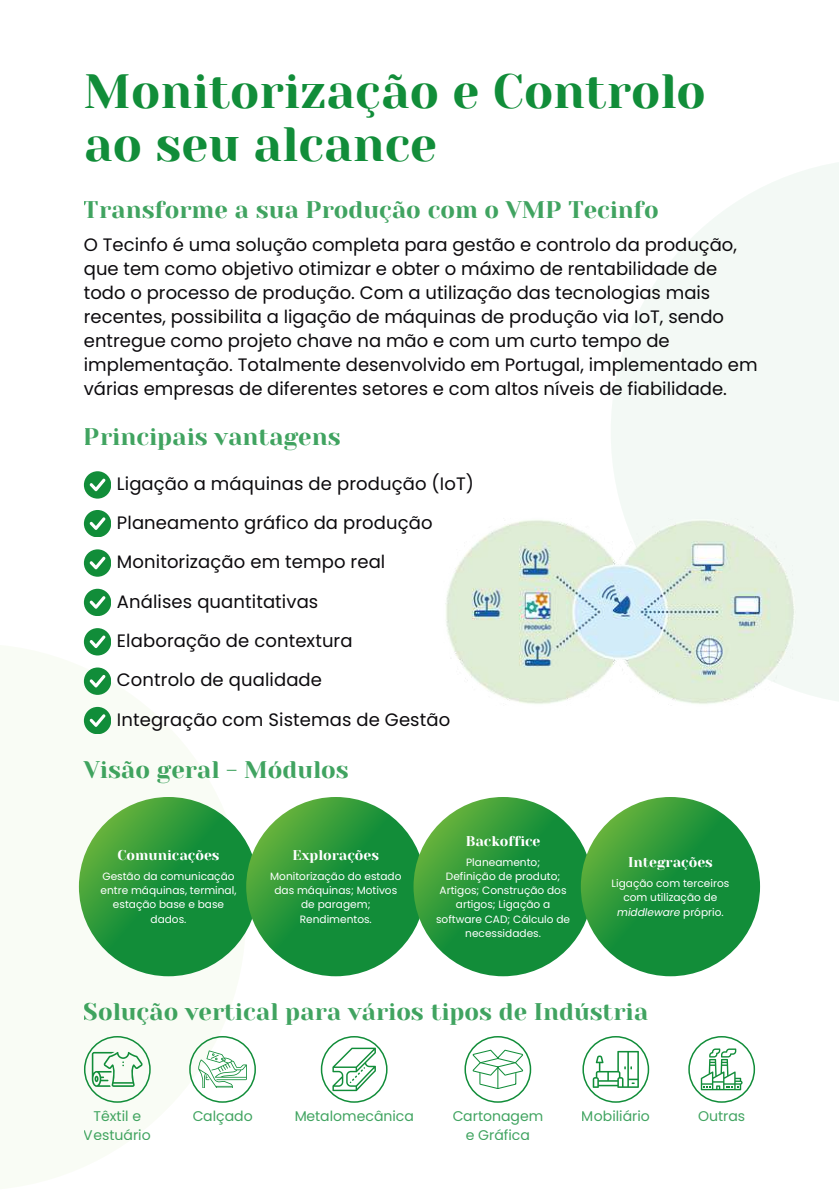
<style>
.page{position:relative;width:839px;height:1192px;background:#fff}
.page>*{position:absolute;margin:0;border:0;box-sizing:border-box;transform-origin:0 0}
.t1{font:48px/52.4px "Yeseva One";color:#118d39}
.t2{font:24px "Yeseva One";color:#118d39}
.t3{font:18px/39.2px "Poppins";color:#0c0a0d}
.t4{font:14px/18.8px "Poppins";color:#118d39;text-align:center}
.t5{font:14px "Yeseva One";color:#fff}
.t6{font:10.6px/14px "Poppins";color:#fff;text-align:center}
.s1{font-style:italic}
</style>
<div class="page">
<div style="left:610px;top:158px;width:228px;height:547px;background:#f3f9f5"></div>
<div style="left:0;top:643px;width:246px;height:547px;background:#f9fcf5"></div>
<svg style="left:79px;top:796px;width:179px;height:179px;background:#24953a"></svg>
<svg style="left:246px;top:796px;width:179px;height:179px;background:#25953a"></svg>
<svg style="left:413px;top:796px;width:179px;height:179px;background:#25953a"></svg>
<svg style="left:580px;top:796px;width:180px;height:179px;background:#25953b"></svg>
<div style="left:84px;top:471px;width:27px;height:27px;background:#118d39;border-radius:50%"></div>
<svg style="left:90px;top:478px;width:16px;height:13px"></svg>
<div style="left:84px;top:510px;width:27px;height:27px;background:#118d39;border-radius:50%"></div>
<svg style="left:90px;top:517px;width:16px;height:12px"></svg>
<div style="left:84px;top:549px;width:27px;height:27px;background:#118d39;border-radius:50%"></div>
<svg style="left:90px;top:556px;width:16px;height:13px"></svg>
<div style="left:84px;top:588px;width:27px;height:27px;background:#118d39;border-radius:50%"></div>
<svg style="left:90px;top:596px;width:16px;height:12px"></svg>
<div style="left:84px;top:628px;width:27px;height:27px;background:#118d39;border-radius:50%"></div>
<svg style="left:90px;top:635px;width:16px;height:13px"></svg>
<div style="left:84px;top:667px;width:27px;height:27px;background:#118d39;border-radius:50%"></div>
<svg style="left:90px;top:675px;width:16px;height:12px"></svg>
<div style="left:84px;top:706px;width:27px;height:27px;background:#118d39;border-radius:50%"></div>
<svg style="left:90px;top:714px;width:16px;height:12px"></svg>
<img style="left:445px;top:517px;width:351px;height:188px">
<svg style="left:84px;top:1036px;width:67px;height:66px"></svg>
<svg style="left:189px;top:1036px;width:67px;height:66px"></svg>
<svg style="left:464px;top:1036px;width:67px;height:66px"></svg>
<svg style="left:582px;top:1036px;width:67px;height:66px"></svg>
<svg style="left:688px;top:1036px;width:67px;height:66px"></svg>
<svg style="left:321px;top:1036px;width:66px;height:66px"></svg>
<h1 class="t1" style="left:84px;top:66px;width:623px">Monitorização e Controlo ao seu alcance</h1>
<h2 class="t2" style="left:84px;top:196px;width:576px">Transforme a sua Produção com o VMP Tecinfo</h2>
<p class="t3" style="left:84px;top:233px;width:675px;line-height:24px">O Tecinfo é uma solução completa para gestão e controlo da produção, que tem como objetivo otimizar e obter o máximo de rentabilidade de todo o processo de produção. Com a utilização das tecnologias mais recentes, possibilita a ligação de máquinas de produção via IoT, sendo entregue como projeto chave na mão e com um curto tempo de implementação. Totalmente desenvolvido em Portugal, implementado em várias empresas de diferentes setores e com altos níveis de fiabilidade.</p>
<h2 class="t2" style="left:84px;top:423px;width:258px">Principais vantagens</h2>
<p class="t3" style="left:117px;top:464px;width:358px">Ligação a máquinas de produção (IoT)<br>Planeamento gráfico da produção<br>Monitorização em tempo real<br>Análises quantitativas<br>Elaboração de contextura<br>Controlo de qualidade<br>Integração com Sistemas de Gestão</p>
<h2 class="t2" style="left:84px;top:756px;width:266px">Visão geral - Módulos</h2>
<p class="t5" style="left:117px;top:847px;width:104px">Comunicações</p>
<p class="t6" style="left:101px;top:869px;width:137px">Gestão da comunicação entre máquinas, terminal, estação base e base dados.</p>
<p class="t5" style="left:292px;top:847px;width:88px">Explorações</p>
<p class="t6" style="left:270px;top:869px;width:133px">Monitorização do estado das máquinas; Motivos de paragem;<br>Rendimentos.</p>
<p class="t5" style="left:465px;top:832px;width:76px">Backoffice</p>
<p class="t6" style="left:436px;top:855px;width:136px">Planeamento;<br>Definição de produto;<br>Artigos; Construção dos artigos; Ligação a software CAD; Cálculo de necessidades.</p>
<p class="t5" style="left:628px;top:854px;width:86px">Integrações</p>
<p class="t6" style="left:611px;top:876px;width:119px">Ligação com terceiros com utilização de <span class="s1">middleware</span> próprio.</p>
<h2 class="t2" style="left:84px;top:998px;width:565px">Solução vertical para vários tipos de Indústria</h2>
<p class="t4" style="left:294px;top:1106px;width:121px">Metalomecânica</p>
<p class="t4" style="left:581px;top:1106px;width:70px">Mobiliário</p>
<p class="t4" style="left:698px;top:1106px;width:49px">Outras</p>
<p class="t4" style="left:84px;top:1106px;width:68px">Têxtil e<br>Vestuário</p>
<p class="t4" style="left:192px;top:1106px;width:62px">Calçado</p>
<p class="t4" style="left:452px;top:1106px;width:92px">Cartonagem e Gráfica</p>
</div>
